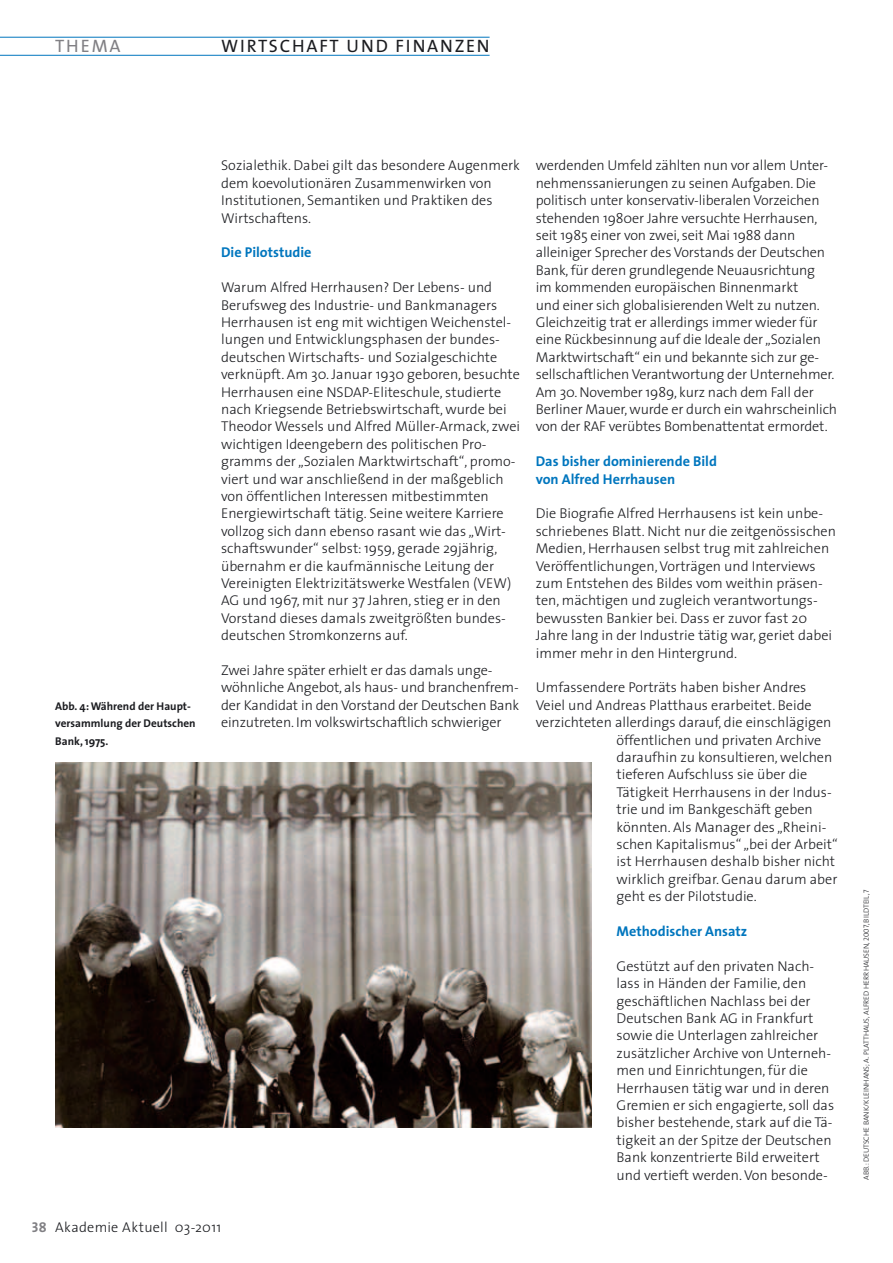
<style>
.page{position:relative;width:893px;height:1263px;background:#fff}
.page>*{position:absolute;margin:0;border:0;box-sizing:border-box;transform-origin:0 0}
.t1{font:18px "The Sans";letter-spacing:.1em;color:#1b1c20}
.t2{font:18px "The Sans";letter-spacing:.1em;color:#818084}
.t3{font:300 14.25px/17.4px "The Sans";color:#1b1c20}
.t4{font:700 14.25px/17.4px "The Sans";color:#0076be}
.t5{font:300 14.25px "The Sans";letter-spacing:.02em;color:#1b1c20}
.t6{font:700 11.25px/17.4px "The Sans";color:#1b1c20}
.t7{font:7.5px "The Sans Light Caps";color:#1b1c20}
.s1{font-family:"The Sans Bold Caps";font-weight:400;color:#818084}
</style>
<div class="page">
<hr style="left:0;top:55px;width:490px;height:1px;background:#0076be">
<hr style="left:0;top:37px;width:490px;height:1px;background:#0076be">
<img style="left:55px;top:762px;width:536px;height:365px">
<p class="t2" style="left:55px;top:31px;width:67px">THEMA</p>
<p class="t1" style="left:221px;top:31px;width:270px">WIRTSCHAFT UND FINANZEN</p>
<p class="t6" style="left:55px;top:697px;width:142px">Abb. 4: Während der Haupt&shy;versammlung der Deutschen<br>Bank, 1975.</p>
<p class="t3" style="left:221px;top:156px;width:300px">Sozialethik. Dabei gilt das besondere Augenmerk dem koevolutionären Zusammenwirken von Institutionen, Semantiken und Praktiken des Wirtschaftens.</p>
<p class="t4" style="left:221px;top:243px;width:92px">Die Pilotstudie</p>
<p class="t3" style="left:221px;top:278px;width:301px">Warum Alfred Herrhausen? Der Lebens- und Berufsweg des Industrie- und Bankmanagers Herrhausen ist eng mit wichtigen Weichenstel&shy;lungen und Entwicklungsphasen der bundes&shy;deutschen Wirtschafts- und Sozialgeschichte verknüpft. Am 30. Januar 1930 geboren, besuchte Herrhausen eine NSDAP-Eliteschule, studierte nach Kriegsende Betriebswirtschaft, wurde bei Theodor Wessels und Alfred Müller-Armack, zwei wichtigen Ideengebern des politischen Pro&shy;gramms der „Sozialen Marktwirtschaft“, promo&shy;viert und war anschließend in der maßgeblich von öffentlichen Interessen mitbestimmten Energiewirtschaft tätig. Seine weitere Karriere vollzog sich dann ebenso rasant wie das „Wirt&shy;schaftswunder“ selbst: 1959, gerade 29jährig, übernahm er die kaufmännische Leitung der Vereinigten Elektrizitätswerke Westfalen (VEW)<br>AG und 1967, mit nur 37 Jahren, stieg er in den Vorstand dieses damals zweitgrößten bundes&shy;deutschen Stromkonzerns auf.</p>
<p class="t3" style="left:221px;top:661px;width:300px">Zwei Jahre später erhielt er das damals unge&shy;wöhnliche Angebot, als haus- und branchenfrem&shy;der Kandidat in den Vorstand der Deutschen Bank einzutreten. Im volkswirtschaftlich schwieriger</p>
<p class="t3" style="left:536px;top:156px;width:303px">werdenden U mfeld zählten nun vor allem U nter&shy;nehmenssanierungen zu seinen Aufgaben. Die politisch unter konservativ-liberalen Vorzeichen stehenden 1980er Jahre versuchte Herrhausen, seit 1985 einer von zwei, seit Mai 1988 dann alleiniger Sprecher des Vorstands der Deutschen Bank, für deren grundlegende Neuausrichtung<br>im kommenden europäischen Binnenmarkt<br>und einer sich globalisierenden Welt zu nutzen.<br>Gleichzeitig trat er allerdings immer wieder für eine Rückbesinnung auf die Ideale der „Sozialen Marktwirtschaft“ ein und bekannte sich zur ge&shy;sellschaftlichen Verantwortung der U nternehmer.<br>Am 30. November 1989, kurz nach dem Fall der Berliner Mauer, wurde er durch ein wahrscheinlich von der RAF verübtes Bombenattentat ermordet.</p>
<p class="t4" style="left:536px;top:452px;width:183px">Das bisher dominierende Bild von Alfred Herrhausen</p>
<p class="t3" style="left:536px;top:504px;width:302px">Die Biografie Alfred Herrhausens ist kein unbe&shy;schriebenes Blatt. N icht nur die zeitgenössischen Medien, Herrhausen selbst trug mit zahlreichen Veröffentlichungen, Vorträgen und Interviews zum Entstehen des Bildes vom weithin präsen&shy;ten, mächtigen und zugleich verantwortungs&shy;bewussten Bankier bei. Dass er zuvor fast 20<br>Jahre lang in der Industrie tätig war, geriet dabei immer mehr in den Hintergrund.</p>
<p class="t3" style="left:536px;top:678px;width:272px">U mfassendere Porträts haben bisher Andres</p>
<p class="t3" style="left:536px;top:696px;width:277px">Veiel und Andreas Platthaus erarbeitet. Beide</p>
<p class="t3" style="left:536px;top:713px;width:297px">verzichteten allerdings darauf, die einschlägigen</p>
<p class="t3" style="left:617px;top:730px;width:206px">öffentlichen und privaten Archive</p>
<p class="t3" style="left:617px;top:748px;width:217px">daraufhin zu konsultieren, welchen</p>
<p class="t3" style="left:617px;top:765px;width:192px">tieferen Aufschluss sie über die</p>
<p class="t3" style="left:617px;top:783px;width:217px">Tätigkeit Herrhausens in der Indus-</p>
<p class="t3" style="left:617px;top:800px;width:198px">trie und im Bankgeschäft geben</p>
<p class="t3" style="left:617px;top:817px;width:211px">könnten. Als Manager des „Rheini-</p>
<p class="t3" style="left:617px;top:835px;width:223px">schen Kapitalismus“ „bei der Arbeit“</p>
<p class="t3" style="left:617px;top:852px;width:220px">ist Herrhausen deshalb bisher nicht</p>
<p class="t3" style="left:617px;top:870px;width:222px">wirklich greifbar. Genau darum aber</p>
<p class="t3" style="left:617px;top:887px;width:142px">geht es der Pilotstudie.</p>
<p class="t4" style="left:617px;top:922px;width:132px">Methodischer Ansatz</p>
<p class="t3" style="left:617px;top:957px;width:219px">Gestützt auf den privaten N ach&shy;lass in Händen der Familie, den geschäftlichen Nachlass bei der Deutschen Bank AG in Frankfurt sowie die U nterlagen zahlreicher zusätzlicher Archive von U nterneh&shy;men und Einrichtungen, für die Herrhausen tätig war und in deren Gremien er sich engagierte, soll das bisher bestehende, stark auf die Tä&shy;tigkeit an der Spitze der Deutschen Bank konzentrierte Bild erweitert und vertieft werden. Von besonde-</p>
<p class="t5" style="left:32px;top:1215px;width:191px"><span class="s1">38</span> Akademie Aktuell 03-2011</p>
<p class="t7" style="left:860px;top:1180px;width:292px;rotate:-90deg">Abb.: Deutsche Bank/Kleinhans; A. Platthaus, Alfred H errhausen, 2007, B ildteil, 7</p>
</div>
